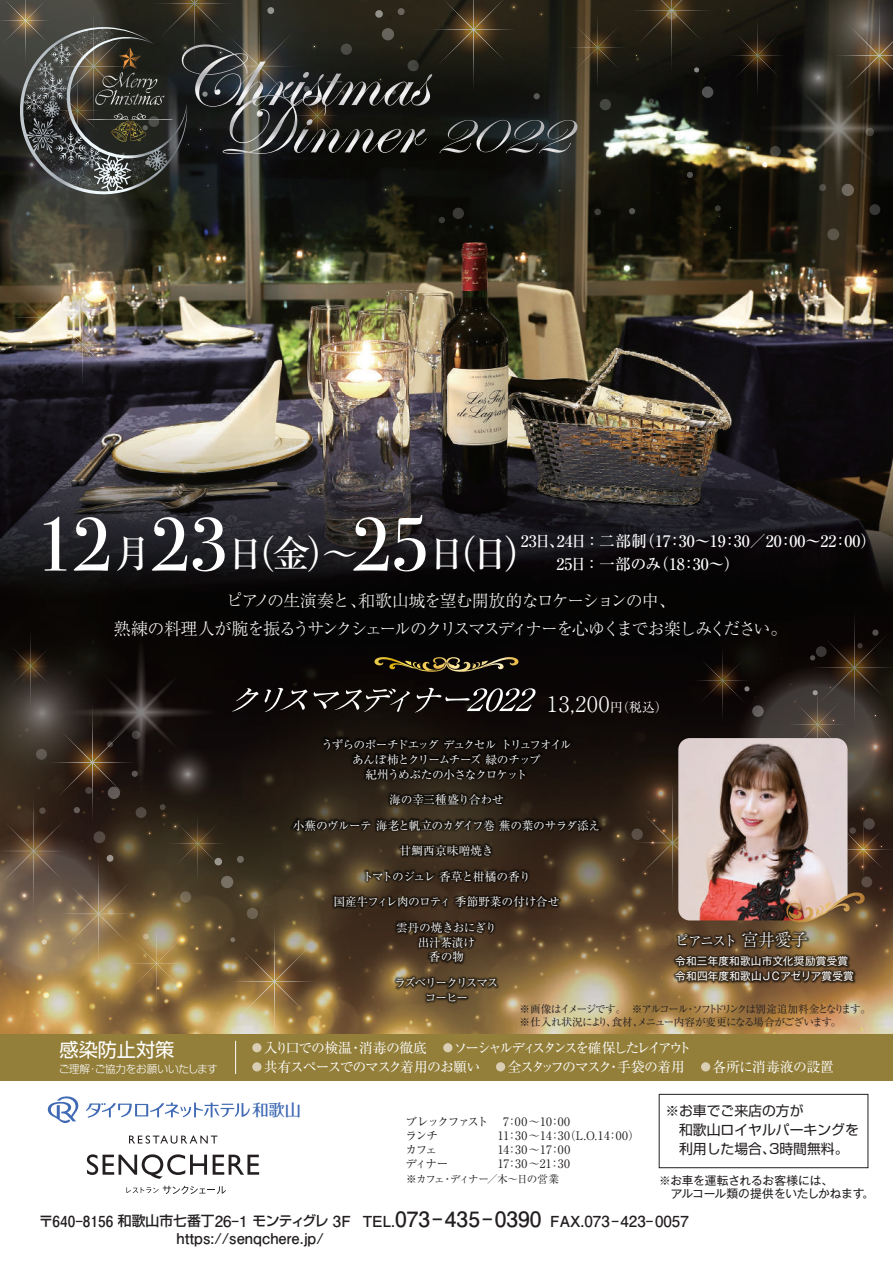
<style>
.page{position:relative;width:893px;height:1263px;background:#fff}
.page>*{position:absolute;margin:0;border:0;box-sizing:border-box;transform-origin:0 0}
.t1{font:500 37.8px "Ryumin Pro";color:#fff}
.t2{font:300 21.3px "Ryumin Pro";color:#fff}
.t3{font:19.2px "Shin Go Pro";color:#fff}
.t4{font:300 16.95px/27.6px "Ryumin Pro";letter-spacing:-.085em;color:#fff;text-align:center}
.t5{font:500 16.2px "Folk Pro";color:#406ab4}
.t6{font:500 15.9px/23.4px "Ryumin Pro";color:#fff}
.t7{font:700 15.15px "Futo Go B101 Pro";color:#231f20}
.t8{font:700 14.85px "Futo Go B101 Pro";color:#231f20}
.t9{font:13.8px "Ryumin Pro";letter-spacing:-.065em;color:#fff}
.t10{font:13.8px/19.2px "Shin Go Pro";color:#231f20}
.t11{font:13.8px "Ryumin Pro";letter-spacing:-.17em;color:#fff}
.t12{font:13.8px "Ryumin Pro";letter-spacing:-.1em;color:#fff}
.t13{font:11.7px/25.5px "Ryumin Pro";letter-spacing:-.04em;color:#fff;text-align:center}
.t14{font:11.7px/14.9px "Ryumin Pro";letter-spacing:-.09em;color:#fff;text-align:center}
.t15{font:11.7px/13.8px "Ryumin Pro";letter-spacing:.04em;color:#231f20}
.t16{font:11.7px/13.8px "Gothic MB101 Pro";letter-spacing:-.015em;color:#231f20}
.t17{font:11.7px/13.8px "Ryumin Pro";letter-spacing:-.13em;color:#231f20}
.t18{font:11.7px/14.9px "Ryumin Pro";letter-spacing:-.11em;color:#fff;text-align:center}
.t19{font:11.7px/14.9px "Ryumin Pro";letter-spacing:-.015em;color:#fff;text-align:center}
.t20{font:10.65px/12.8px "Ryumin Pro";letter-spacing:-.12em;color:#231f20}
.t21{font:10.65px/14.9px "Gothic MB101 Pro";letter-spacing:.02em;color:#fff}
.t22{font:300 10.65px "Shin Go Pro";letter-spacing:-.03em;color:#fff}
.s1{font-family:"Bodoni Svty Two ITCTT Book";font-weight:400;font-size:75.75px}
.s2{font-weight:400}
.s3{font-weight:400;font-size:12.75px}
.s4{font-weight:300;font-size:16.95px}
.s5{color:#d9ceb3}
.s6{font-family:"Shin Go Pro";font-weight:500;font-size:13.8px}
.s7{font-size:21px}
</style>
<div class="page">
<img style="left:0;top:379px;width:893px;height:655px">
<hr style="left:82px;top:299px;width:1px;height:90px;background:#1a171d;border-radius:50%">
<hr style="left:30px;top:621px;width:1px;height:89px;background:#090604;border-radius:50%">
<hr style="left:853px;top:603px;width:2px;height:128px;background:#090706;border-radius:50%">
<div style="left:0;top:1034px;width:893px;height:47px;background:#937f3a"></div>
<div style="left:249px;top:1059px;width:16px;height:15px;border:3px solid #937f3a;border-radius:50%"></div>
<div style="left:493px;top:1059px;width:15px;height:15px;border:3px solid #937f3a;border-radius:50%"></div>
<div style="left:698px;top:1059px;width:15px;height:15px;border:3px solid #937f3a;border-radius:50%"></div>
<hr style="left:235px;top:1041px;width:1px;height:33px;background:#fff">
<svg style="left:48px;top:1096px;width:31px;height:27px"></svg>
<svg style="left:86px;top:1102px;width:164px;height:16px"></svg>
<svg style="left:87px;top:1154px;width:120px;height:25px"></svg>
<svg style="left:213px;top:1155px;width:46px;height:20px"></svg>
<svg style="left:129px;top:1135px;width:88px;height:8px"></svg>
<svg style="left:126px;top:1186px;width:100px;height:8px"></svg>
<div style="left:659px;top:1094px;width:209px;height:74px;border:1px solid #231f20"></div>
<img style="left:237px;top:683px;width:383px;height:378px">
<img style="left:620px;top:928px;width:273px;height:106px">
<img style="left:619px;top:928px;width:245px;height:78px">
<svg style="left:614px;top:613px;width:279px;height:315px;background:#5b4b43"></svg>
<svg style="left:0;top:631px;width:536px;height:400px;background:#453725"></svg>
<img style="left:0;top:0;width:893px;height:379px">
<h1 class="t1" style="left:35px;top:525px;width:508px"><span class="s1">12</span>月<span class="s1">23</span>日（金）<span class="s2">～</span><span class="s1">25</span>日（日）</h1>
<h3 class="t6" style="left:557px;top:528px;width:321px;text-indent:-36px">23日、24日：二部制（17：30～19：30／20：00～22：00）<br>25日：一部のみ（18：30～）</h3>
<h3 class="t4" style="left:114px;top:586px;width:675px">ピアノの生演奏と、和歌山城を望む開放的なロケーションの中、<br>熟練の料理人が腕を振るうサンクシェールのクリスマスディナーを心ゆくまでお楽しみください。</h3>
<h2 class="t2" style="left:547px;top:687px;width:122px">13,200<span class="s3">円（税込）</span></h2>
<p class="t14" style="left:322px;top:736px;width:251px">うずらのポーチドエッグ デュクセル トリュフオイルあんぽ柿とクリームチーズ 緑のチップ<br>紀州うめぶたの小さなクロケット</p>
<p class="t13" style="left:293px;top:786px;width:309px">海の幸三種盛り合わせ<br>小蕪のヴルーテ 海老と帆立のカダイフ巻 蕪の葉のサラダ添え甘鯛西京味噌焼き<br>トマトのジュレ 香草と柑橘の香り<br>国産牛フィレ肉のロティ 季節野菜の付け合せ<br>雲丹の焼きおにぎり</p>
<p class="t19" style="left:418px;top:934px;width:59px">出汁茶漬け香の物</p>
<p class="t18" style="left:394px;top:974px;width:106px">ラズベリークリスマスコーヒー</p>
<p class="t12" style="left:675px;top:930px;width:135px">ピアニスト <span class="s4">宮井愛子</span></p>
<p class="t21" style="left:675px;top:952px;width:180px">令和三年度和歌山市文化奨励賞受賞令和四年度和歌山ＪＣアゼリア賞受賞</p>
<h3 class="t3" style="left:60px;top:1034px;width:116px">感染防止対策</h3>
<p class="t22" style="left:59px;top:1060px;width:160px">ご理解・ご協力をお願いいたします</p>
<p class="t20" style="left:520px;top:1002px;width:353px">※画像はイメージです。　※アルコール・ソフトドリンクは別途追加料金となります。※仕入れ状況により、食材、メニュー内容が変更になる場合がございます。</p>
<p class="t11" style="left:250px;top:1037px;width:443px"><span class="s5">●</span>入り口での検温・消毒の徹底　<span class="s5">●</span>ソーシャルディスタンスを確保したレイアウト</p>
<p class="t9" style="left:250px;top:1056px;width:586px"><span class="s5">●</span>共有スペースでのマスク着用のお願い　<span class="s5">●</span>全スタッフのマスク・手袋の着用　<span class="s5">●</span>各所に消毒液の設置</p>
<h3 class="t5" style="left:252px;top:1096px;width:50px">和歌山</h3>
<p class="t17" style="left:406px;top:1114px;width:85px">ブレックファストランチ<br>カフェ<br>ディナー</p>
<p class="t15" style="left:498px;top:1114px;width:144px;text-indent:6px">7：00～10：00<br>11：30～14：30（L.O.14：00）<br>14：30～17：00<br>17：30～21：30</p>
<p class="t20" style="left:406px;top:1172px;width:154px">※カフェ・ディナー／木～日の営業</p>
<p class="t10" style="left:665px;top:1100px;width:195px">※お車でご来店の方が<br>　和歌山ロイヤルパーキングを　利用した場合、3時間無料。</p>
<p class="t16" style="left:659px;top:1171px;width:217px">※お車を運転されるお客様には、<br>　アルコール類の提供をいたしかねます。</p>
<h3 class="t7" style="left:38px;top:1209px;width:652px">〒640-8156 <span class="s6">和歌山市七番丁</span>26-1 <span class="s6">モンティグレ</span> 3F TEL.<span class="s7">073-435-0390</span> FAX.073-423-0057</h3>
<h3 class="t8" style="left:177px;top:1226px;width:149px">https://senqchere.jp/</h3>
</div>
